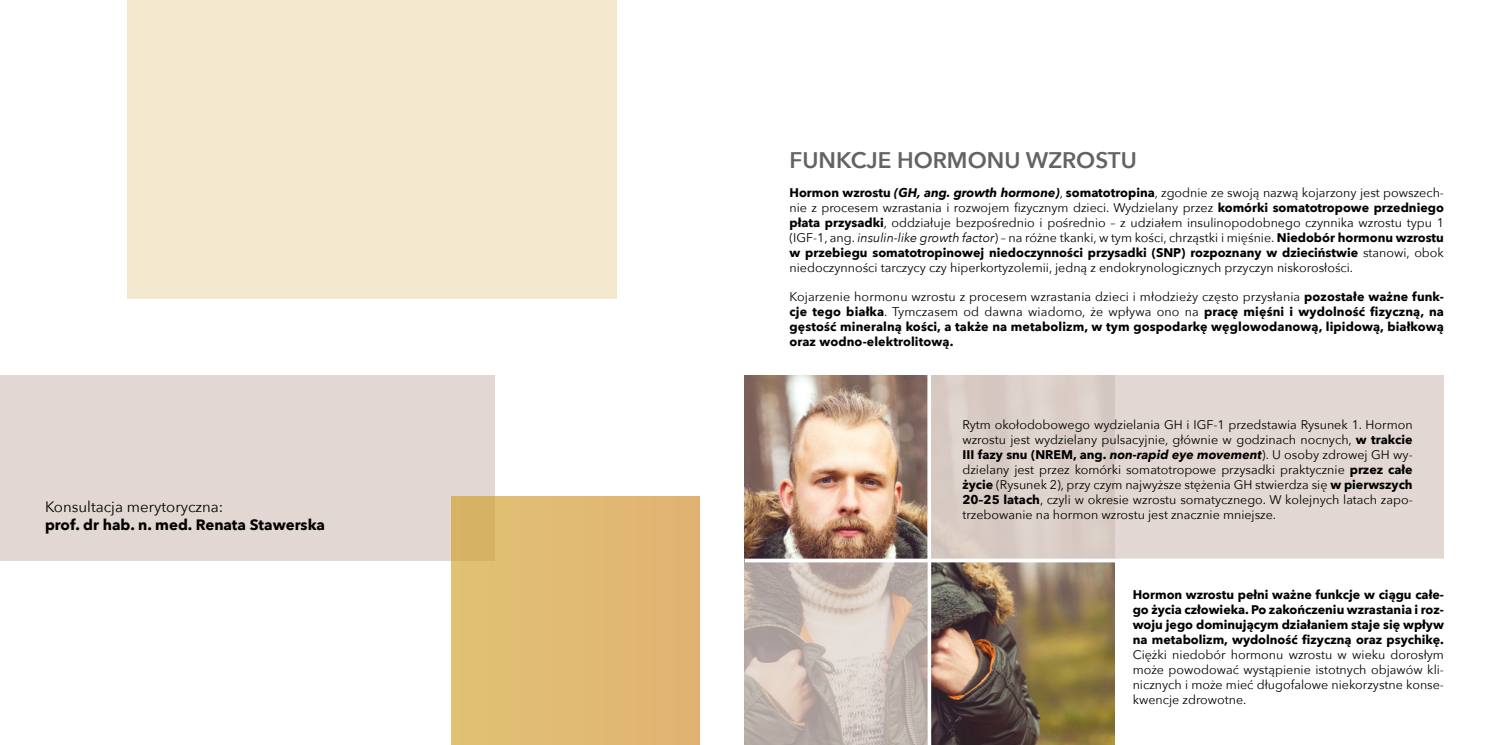
<style>
.page{position:relative;width:1489px;height:745px;background:#fff}
.page>*{position:absolute;margin:0;border:0;box-sizing:border-box;transform-origin:0 0}
.t1{font:600 22.5px "Avenir Next";color:#636363}
.t2{font:700 15px/18px "Avenir Next";color:#000}
.t3{font:12.5px/15px "Avenir Next";color:#000;text-align:justify}
.t4{font:700 12.5px/15px "Avenir Next";color:#000;text-align:justify}
.s1{font-weight:400}
.s2{font-weight:700}
.s3{font-weight:700;font-style:italic}
.s4{font-style:italic}
</style>
<div class="page">
<img style="left:744px;top:375px;width:369px;height:369px">
<svg style="left:927px;top:375px;width:4px;height:369px"></svg>
<svg style="left:744px;top:562px;width:183px;height:182px;background:#c8bbb4"></svg>
<div style="left:931px;top:375px;width:512px;height:185px;background:linear-gradient(to right,#dacdc6,#e5dad6)"></div>
<div style="left:0;top:375px;width:495px;height:185px;background:#dfd3cd"></div>
<svg style="left:744px;top:558px;width:700px;height:4px"></svg>
<div style="left:128px;top:0;width:489px;height:299px;background:#f4e9ce"></div>
<div style="left:451px;top:496px;width:248px;height:248px;background:#e1ba73"></div>
<p class="t2" style="left:45px;top:497px;width:281px"><span class="s1">Konsultacja merytoryczna:<br></span>prof. dr hab. n. med. Renata Stawerska</p>
<p class="t1" style="left:789px;top:140px;width:349px">FUNKCJE HORMONU WZROSTU</p>
<p class="t3" style="left:789px;top:184px;width:656px"><span class="s2">Hormon wzrostu</span> <span class="s3">(GH, ang. growth hormone)</span>, <span class="s2">somatotropina</span>, zgodnie ze swoją nazwą kojarzony jest powszech&shy;nie z procesem wzrastania i rozwojem fizycznym dzieci. Wydzielany przez <span class="s2">komórki somatotropowe przedniego płata przysadki</span>, oddziałuje bezpośrednio i pośrednio – z udziałem insulinopodobnego czynnika wzrostu typu 1 (IGF-1, ang. <span class="s4">insulin-like growth factor</span>) – na różne tkanki, w tym kości, chrząstki i mięśnie. <span class="s2">Niedobór hormonu wzrostu w przebiegu somatotropinowej niedoczynności przysadki (SNP) rozpoznany w dzieciństwie</span> stanowi, obok niedoczynności tarczycy czy hiperkortyzolemii, jedną z endokrynologicznych przyczyn niskorosłości.</p>
<p class="t4" style="left:789px;top:288px;width:656px"><span class="s1">Kojarzenie hormonu wzrostu z procesem wzrastania dzieci i młodzieży często przysłania</span> pozostałe ważne funk&shy;cje tego białka<span class="s1">. Tymczasem od dawna wiadomo, że wpływa ono na</span> pracę mięśni i wydolność fizyczną, na gęstość mineralną kości, a także na metabolizm, w tym gospodarkę węglowodanową, lipidową, białkową oraz wodno-elektrolitową.</p>
<p class="t3" style="left:962px;top:416px;width:452px">Rytm okołodobowego wydzielania GH i IGF-1 przedstawia Rysunek 1. Hormon wzrostu jest wydzielany pulsacyjnie, głównie w godzinach nocnych, <span class="s2">w trakcie III fazy snu (NREM, ang.</span> <span class="s3">non-rapid eye movement</span>). U osoby zdrowej GH wy&shy;dzielany jest przez komórki somatotropowe przysadki praktycznie <span class="s2">przez całe życie</span> (Rysunek 2), przy czym najwyższe stężenia GH stwierdza się <span class="s2">w pierwszych 20–25 latach</span>, czyli w okresie wzrostu somatycznego. W kolejnych latach zapo&shy;trzebowanie na hormon wzrostu jest znacznie mniejsze.</p>
<p class="t4" style="left:1132px;top:586px;width:313px">Hormon wzrostu pełni ważne funkcje w ciągu całe&shy;go życia człowieka. Po zakończeniu wzrastania i roz&shy;woju jego dominującym działaniem staje się wpływ na metabolizm, wydolność fizyczną oraz psychikę.<br><span class="s1">Ciężki niedobór hormonu wzrostu w wieku dorosłym może powodować wystąpienie istotnych objawów kli&shy;nicznych i może mieć długofalowe niekorzystne konse&shy;kwencje zdrowotne.</span></p>
</div>
